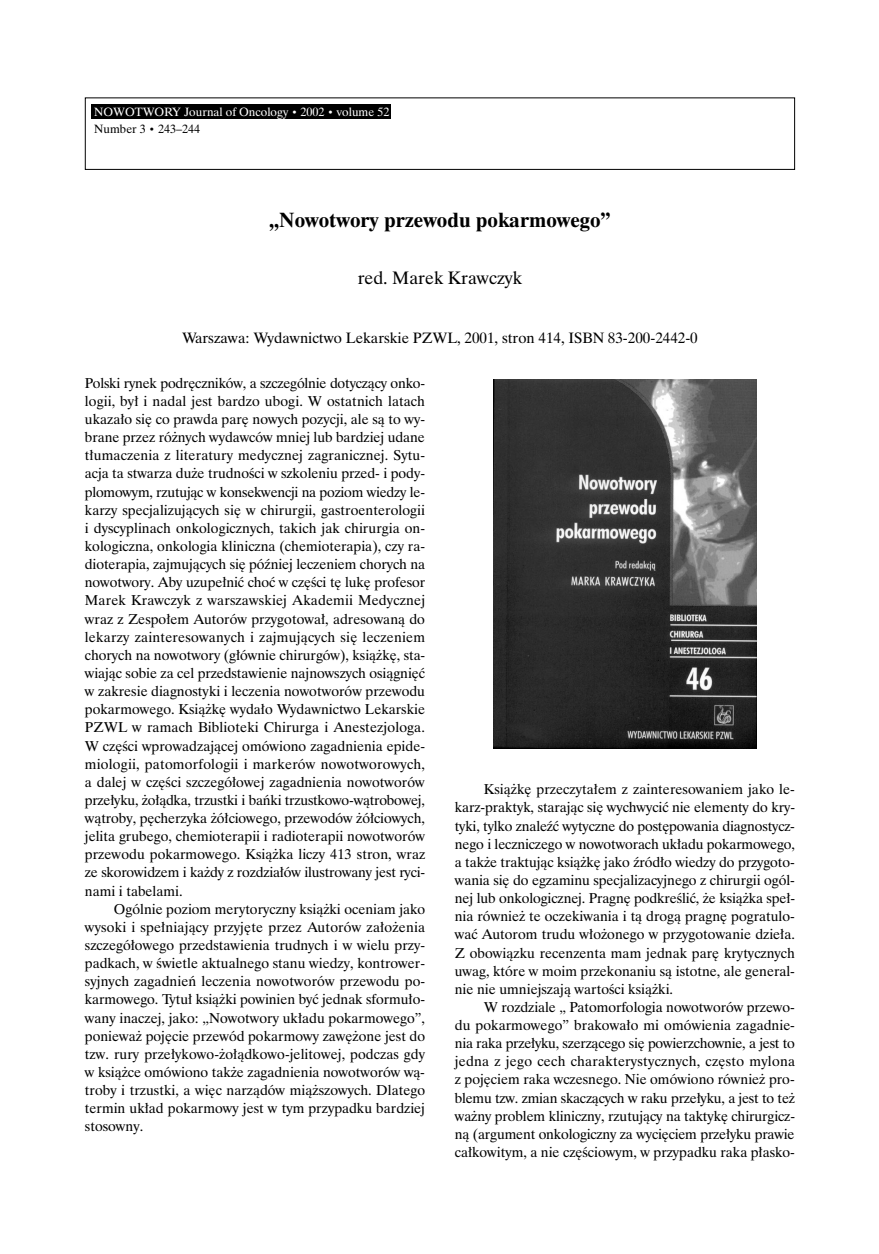
<style>
.page{position:relative;width:879px;height:1254px;background:#fff}
.page>*{position:absolute;margin:0;border:0;box-sizing:border-box;transform-origin:0 0}
.t1{font:700 21px "Dutch 801 PL";color:#000}
.t2{font:18px "Dutch 801 PL";color:#000}
.t3{font:15px "Dutch 801 PL";color:#000}
.t4{font:14.25px/18.1px "Dutch 801 PL";color:#000;text-align:justify}
.t5{font:12px/17.5px "Dutch 801 PL";color:#fff}
.s1{font-size:10.5px}
.s2{color:#000}
.s3{font-size:10.5px;color:#000}
</style>
<div class="page">
<div style="left:85px;top:98px;width:710px;height:72px;border:1px solid #000"></div>
<div style="left:91px;top:104px;width:300px;height:15px;background:#000"></div>
<img style="left:493px;top:379px;width:264px;height:369px">
<p class="t5" style="left:94px;top:104px;width:297px">NOWOTWORY Journal of Oncology <span class="s1">•</span> 2002 <span class="s1">•</span> volume 52<br><span class="s2">Number 3</span> <span class="s3">•</span> <span class="s2">243–244</span></p>
<h1 class="t1" style="left:269px;top:212px;width:343px">„Nowotwory przewodu pokarmowego”</h1>
<p class="t2" style="left:358px;top:271px;width:166px">red. Marek Krawczyk</p>
<p class="t3" style="left:182px;top:332px;width:517px">Warszawa: Wydawnictwo Lekarskie PZWL, 2001, stron 414, ISBN 83-200-2442-0</p>
<p class="t4" style="left:85px;top:375px;width:342px">Polski rynek podr´czników, a szczególnie dotyczàcy onko&shy;logii, by∏ i nadal jest bardzo ubogi. W ostatnich latach ukaza∏o si´ co prawda par´ nowych pozycji, ale sà to wy&shy;brane przez ró˝nych wydawców mniej lub bardziej udane t∏umaczenia z literatury medycznej zagranicznej. Sytu&shy;acja ta stwarza du˝e trudnoÊci w szkoleniu przed- i pody&shy;plomowym, rzutujàc w konsekwencji na poziom wiedzy le&shy;karzy specjalizujàcych si´ w chirurgii, gastroenterologii i dyscyplinach onkologicznych, takich jak chirurgia on&shy;kologiczna, onkologia kliniczna (chemioterapia), czy ra&shy;dioterapia, zajmujàcych si´ póêniej leczeniem chorych na nowotwory. Aby uzupe∏niç choç w cz´Êci t´ luk´ profesor Marek Krawczyk z warszawskiej Akademii Medycznej wraz z Zespo∏em Autorów przygotowa∏, adresowanà do lekarzy zainteresowanych i zajmujàcych si´ leczeniem chorych na nowotwory (g∏ównie chirurgów), ksià˝k´, sta&shy;wiajàc sobie za cel przedstawienie najnowszych osiàgni´ç w zakresie diagnostyki i leczenia nowotworów przewodu pokarmowego. Ksià˝k´ wyda∏o Wydawnictwo Lekarskie PZWL w ramach Biblioteki Chirurga i Anestezjologa.<br>W cz´Êci wprowadzajàcej omówiono zagadnienia epide&shy;miologii, patomorfologii i markerów nowotworowych, a dalej w cz´Êci szczegó∏owej zagadnienia nowotworów prze∏yku, ˝o∏àdka, trzustki i baƒki trzustkowo-wàtrobowej, wàtroby, p´cherzyka ˝ó∏ciowego, przewodów ˝ó∏ciowych, jelita grubego, chemioterapii i radioterapii nowotworów przewodu pokarmowego. Ksià˝ka liczy 413 stron, wraz ze skorowidzem i ka˝dy z rozdzia∏ów ilustrowany jest ryci&shy;nami i tabelami.</p>
<p class="t4" style="left:85px;top:901px;width:342px;text-indent:29px">Ogólnie poziom merytoryczny ksià˝ki oceniam jako wysoki i spe∏niajàcy przyj´te przez Autorów za∏o˝enia szczegó∏owego przedstawienia trudnych i w wielu przy&shy;padkach, w Êwietle aktualnego stanu wiedzy, kontrower&shy;syjnych zagadnieƒ leczenia nowotworów przewodu po&shy;karmowego. Tytu∏ ksià˝ki powinien byç jednak sformu∏o&shy;wany inaczej, jako: „Nowotwory uk∏adu pokarmowego”, poniewa˝ poj´cie przewód pokarmowy zaw´˝one jest do tzw. rury prze∏ykowo-˝o∏àdkowo-jelitowej, podczas gdy w ksià˝ce omówiono tak˝e zagadnienia nowotworów wà&shy;troby i trzustki, a wi´c narzàdów mià˝szowych. Dlatego termin uk∏ad pokarmowy jest w tym przypadku bardziej stosowny.</p>
<p class="t4" style="left:455px;top:782px;width:342px;text-indent:29px">Ksià˝k´ przeczyta∏em z zainteresowaniem jako le&shy;karz-praktyk, starajàc si´ wychwyciç nie elementy do kry&shy;tyki, tylko znaleêç wytyczne do post´powania diagnostycz&shy;nego i leczniczego w nowotworach uk∏adu pokarmowego, a tak˝e traktujàc ksià˝k´ jako êród∏o wiedzy do przygoto&shy;wania si´ do egzaminu specjalizacyjnego z chirurgii ogól&shy;nej lub onkologicznej. Pragn´ podkreÊliç, ˝e ksià˝ka spe∏- nia równie˝ te oczekiwania i tà drogà pragn´ pogratulo&shy;waç Autorom trudu w∏o˝onego w przygotowanie dzie∏a.<br>Z obowiàzku recenzenta mam jednak par´ krytycznych uwag, które w moim przekonaniu sà istotne, ale general&shy;nie nie umniejszajà wartoÊci ksià˝ki.</p>
<p class="t4" style="left:455px;top:999px;width:342px;text-indent:29px">W rozdziale „ Patomorfologia nowotworów przewo&shy;du pokarmowego” brakowa∏o mi omówienia zagadnie&shy;nia raka prze∏yku, szerzàcego si´ powierzchownie, a jest to jedna z jego cech charakterystycznych, cz´sto mylona z poj´ciem raka wczesnego. Nie omówiono równie˝ pro&shy;blemu tzw. zmian skaczàcych w raku prze∏yku, a jest to te˝ wa˝ny problem kliniczny, rzutujàcy na taktyk´ chirurgicz&shy;nà (argument onkologiczny za wyci´ciem prze∏yku prawie ca∏kowitym, a nie cz´Êciowym, w przypadku raka p∏asko-</p>
</div>
